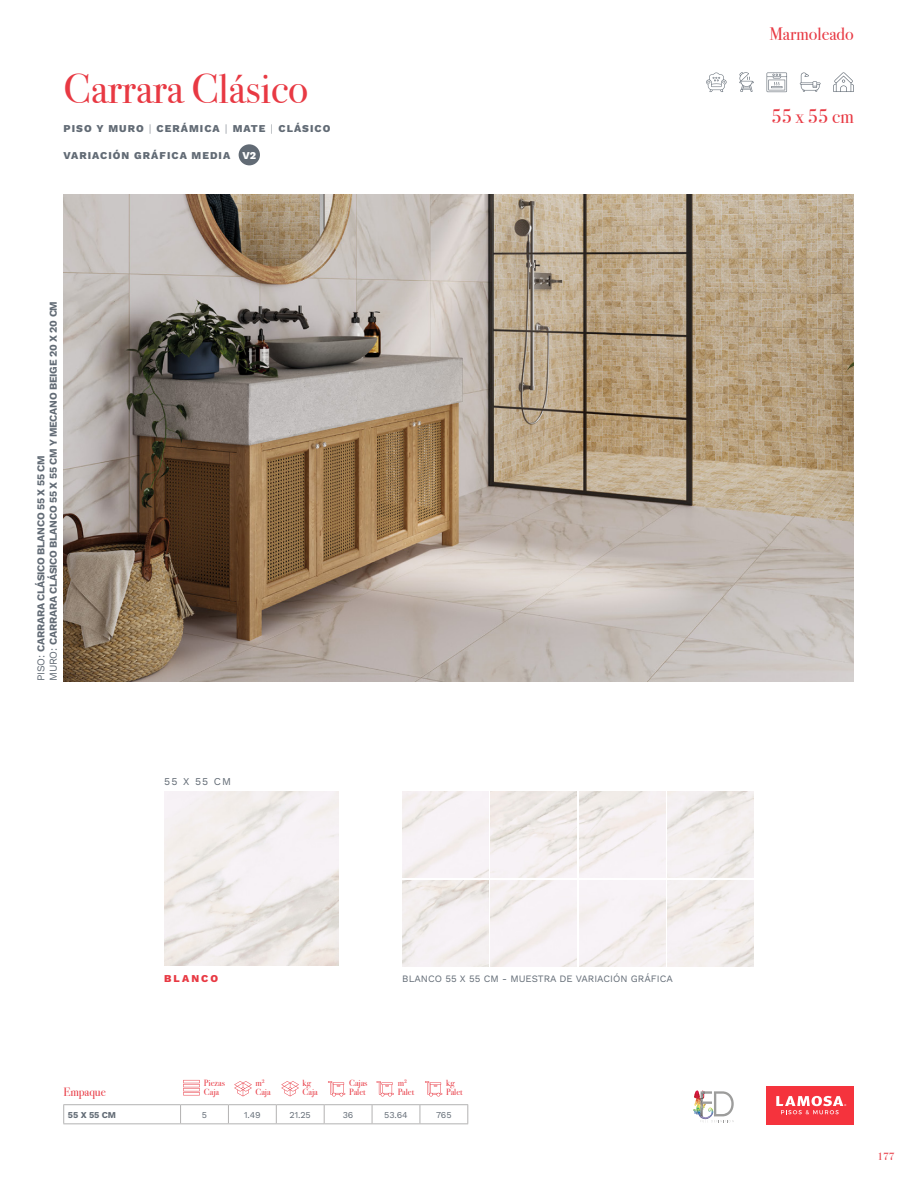
<style>
.page{position:relative;width:918px;height:1188px;background:#fff}
.page>*{position:absolute;margin:0;border:0;box-sizing:border-box;transform-origin:0 0}
.t1{font:42px "Bodoni Svty Two ITCTT";color:#e83943}
.t2{font:19.5px "Bodoni Svty Two ITCTT";color:#e83943}
.t3{font:18px "Bodoni Svty Two ITCTT";color:#e83943}
.t4{font:12px "Bodoni Svty Two ITCTT";color:#e83943}
.t5{font:700 10.5px "Work Sans";letter-spacing:-.025em;color:#626b75}
.t6{font:800 10.5px "Work Sans";letter-spacing:.1em;color:#626b75}
.t7{font:10.5px "Work Sans";color:#626b75}
.t8{font:800 10.5px "Work Sans";letter-spacing:.2em;color:#e83943}
.t9{font:10.5px "Bodoni Svty Two ITCTT";color:#e83943}
.t10{font:800 10.5px "Work Sans";color:#fff}
.t11{font:9.75px "Work Sans";color:#626b75}
.t12{font:9px "Bodoni Svty Two ITCTT";color:#e83943}
.t13{font:9px "Work Sans";letter-spacing:-.01em;color:#626b75}
.t14{font:700 9px "Work Sans";color:#626b75}
.s1{font-weight:300}
.s2{font-weight:400}
</style>
<div class="page">
<img style="left:64px;top:195px;width:790px;height:486px">
<div style="left:239px;top:144px;width:21px;height:21px;background:#626b75;border-radius:50%"></div>
<svg style="left:281px;top:1081px;width:18px;height:15px"></svg>
<svg style="left:234px;top:1081px;width:18px;height:15px"></svg>
<svg style="left:328px;top:1081px;width:17px;height:15px"></svg>
<svg style="left:376px;top:1081px;width:18px;height:15px"></svg>
<svg style="left:425px;top:1081px;width:17px;height:15px"></svg>
<hr style="left:183px;top:1092px;width:17px;height:3px;background:#e83943">
<hr style="left:183px;top:1088px;width:17px;height:3px;background:#e83943">
<svg style="left:184px;top:1089px;width:15px;height:6px"></svg>
<hr style="left:183px;top:1084px;width:17px;height:3px;background:#e83943">
<hr style="left:183px;top:1080px;width:17px;height:3px;background:#e83943">
<svg style="left:63px;top:1105px;width:1px;height:18px"></svg>
<svg style="left:467px;top:1105px;width:1px;height:18px"></svg>
<svg style="left:180px;top:1105px;width:1px;height:18px"></svg>
<svg style="left:228px;top:1105px;width:1px;height:18px"></svg>
<svg style="left:276px;top:1105px;width:1px;height:18px"></svg>
<svg style="left:324px;top:1105px;width:1px;height:18px"></svg>
<svg style="left:372px;top:1105px;width:1px;height:18px"></svg>
<svg style="left:420px;top:1105px;width:1px;height:18px"></svg>
<hr style="left:63px;top:1104px;width:118px;height:1px;background:#b3b2b2">
<hr style="left:181px;top:1104px;width:47px;height:1px;background:#b3b2b2">
<hr style="left:228px;top:1104px;width:48px;height:1px;background:#b3b2b2">
<hr style="left:276px;top:1104px;width:48px;height:1px;background:#b3b2b2">
<hr style="left:324px;top:1104px;width:48px;height:1px;background:#b3b2b2">
<hr style="left:372px;top:1104px;width:48px;height:1px;background:#b3b2b2">
<hr style="left:420px;top:1104px;width:48px;height:1px;background:#b3b2b2">
<hr style="left:63px;top:1123px;width:118px;height:1px;background:#b3b2b2">
<hr style="left:181px;top:1123px;width:47px;height:1px;background:#b3b2b2">
<hr style="left:228px;top:1123px;width:48px;height:1px;background:#b3b2b2">
<hr style="left:276px;top:1123px;width:48px;height:1px;background:#b3b2b2">
<hr style="left:324px;top:1123px;width:48px;height:1px;background:#b3b2b2">
<hr style="left:372px;top:1123px;width:48px;height:1px;background:#b3b2b2">
<hr style="left:420px;top:1123px;width:48px;height:1px;background:#b3b2b2">
<svg style="left:693px;top:1090px;width:41px;height:32px"></svg>
<div style="left:766px;top:1086px;width:88px;height:38px;background:#f5333d"></div>
<svg style="left:776px;top:1096px;width:70px;height:18px"></svg>
<img style="left:164px;top:791px;width:175px;height:175px">
<img style="left:402px;top:792px;width:87px;height:86px">
<img style="left:491px;top:792px;width:86px;height:86px">
<img style="left:667px;top:792px;width:87px;height:86px">
<img style="left:579px;top:792px;width:86px;height:86px">
<img style="left:402px;top:880px;width:87px;height:86px">
<img style="left:491px;top:880px;width:86px;height:86px">
<img style="left:667px;top:880px;width:87px;height:86px">
<img style="left:579px;top:880px;width:86px;height:86px">
<svg style="left:800px;top:73px;width:21px;height:19px"></svg>
<svg style="left:706px;top:72px;width:21px;height:20px"></svg>
<svg style="left:767px;top:73px;width:20px;height:19px"></svg>
<svg style="left:739px;top:72px;width:15px;height:20px"></svg>
<svg style="left:833px;top:72px;width:21px;height:20px"></svg>
<p class="t1" style="left:64px;top:54px;width:246px">Carrara Clásico</p>
<p class="t6" style="left:64px;top:120px;width:268px">PISO Y MURO <span class="s1">|</span> CERÁMICA <span class="s1">|</span> MATE <span class="s1">|</span> CLÁSICO</p>
<p class="t6" style="left:64px;top:147px;width:168px">VARIACIÓN GRÁFICA MEDIA</p>
<p class="t10" style="left:242px;top:147px;width:15px">V2</p>
<p class="t5" style="left:45px;top:681px;width:382px;rotate:-90deg"><span class="s2">MURO:</span> CARRARA CLÁSICO BLANCO 55 X 55 CM Y MECANO BEIGE 20 X 20 CM</p>
<p class="t5" style="left:33px;top:681px;width:227px;rotate:-90deg"><span class="s2">PISO:</span> CARRARA CLÁSICO BLANCO 55 X 55 CM</p>
<p class="t7" style="left:164px;top:773px;width:68px">55 X 55 CM</p>
<p class="t4" style="left:63px;top:1082px;width:44px">Empaque</p>
<p class="t8" style="left:164px;top:970px;width:55px">BLANCO</p>
<p class="t11" style="left:402px;top:971px;width:272px">BLANCO 55 X 55 CM - MUESTRA DE VARIACIÓN GRÁFICA</p>
<p class="t12" style="left:204px;top:1076px;width:23px">Piezas</p>
<p class="t12" style="left:204px;top:1085px;width:17px">Caja</p>
<p class="t12" style="left:256px;top:1075px;width:11px">m<sup>2</sup></p>
<p class="t12" style="left:256px;top:1084px;width:17px">Caja</p>
<p class="t12" style="left:303px;top:1076px;width:10px">kg</p>
<p class="t12" style="left:303px;top:1085px;width:17px">Caja</p>
<p class="t12" style="left:349px;top:1076px;width:20px">Cajas</p>
<p class="t12" style="left:349px;top:1085px;width:18px">Palet</p>
<p class="t12" style="left:398px;top:1076px;width:11px">m<sup>2</sup></p>
<p class="t12" style="left:398px;top:1085px;width:18px">Palet</p>
<p class="t12" style="left:446px;top:1076px;width:10px">kg</p>
<p class="t12" style="left:446px;top:1085px;width:18px">Palet</p>
<p class="t14" style="left:68px;top:1109px;width:50px">55 X 55 CM</p>
<p class="t13" style="left:202px;top:1109px;width:7px">5</p>
<p class="t13" style="left:244px;top:1109px;width:18px">1.49</p>
<p class="t13" style="left:290px;top:1109px;width:23px">21.25</p>
<p class="t13" style="left:343px;top:1109px;width:12px">36</p>
<p class="t13" style="left:384px;top:1109px;width:25px">53.64</p>
<p class="t13" style="left:436px;top:1109px;width:17px">765</p>
<h3 class="t3" style="left:769px;top:19px;width:86px">Marmoleado</h3>
<p class="t2" style="left:771px;top:101px;width:84px">55 x 55 cm</p>
<p class="t9" style="left:878px;top:1148px;width:18px">177</p>
</div>
